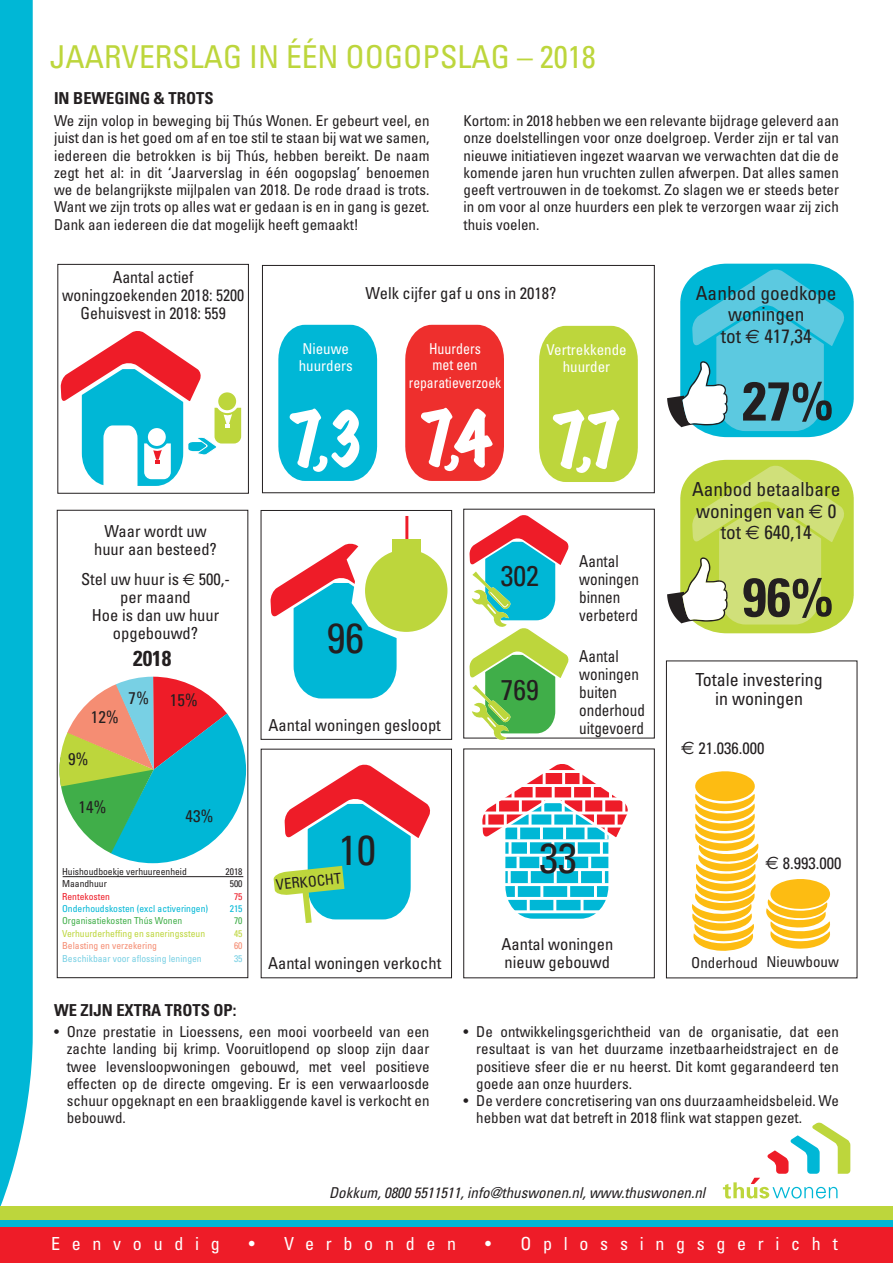
<style>
.page{position:relative;width:893px;height:1263px;background:#fff}
.page>*{position:absolute;margin:0;border:0;box-sizing:border-box;transform-origin:0 0}
.t1{font:expanded 64.8px "Marker Felt";color:#fff;scale:.87 1}
.t2{font:700 condensed 54.6px "Univers";color:#231f20}
.t3{font:condensed 42px "Univers";color:#231f20}
.t4{font:condensed 31.5px "Univers";color:#bdd63c}
.t5{font:condensed 28.65px "Univers";color:#231f20}
.t6{font:700 condensed 21.6px "Univers";color:#231f20}
.t7{font:condensed 19.35px/21.9px "Univers";color:#231f20;text-align:center}
.t8{font:condensed 18px "Univers";letter-spacing:.65em;color:#fff}
.t9{font:condensed 18px/18.8px "Univers";color:#231f20;text-align:center}
.t10{font:condensed 16.95px "Univers";color:#231f20}
.t11{font:condensed 16.5px/18px "Univers";color:#231f20;text-align:center}
.t12{font:condensed 16.5px/18px "Univers";color:#231f20;scale:.92 1}
.t13{font:condensed 16.5px/18px "Univers";color:#231f20;text-align:center;scale:.96 1}
.t14{font:700 condensed 16.5px "Univers";color:#231f20}
.t15{font:condensed 15px/17.2px "Univers";color:#231f20;text-align:justify}
.t16{font:italic condensed 15px "Univers";color:#231f20}
.t17{font:condensed 15px/17.2px "Univers";color:#fff}
.t18{font:condensed 15px/17px "Univers";color:#fff;text-align:center;scale:.93 1}
.t19{font:condensed 14.7px "Univers";color:#231f20}
.t20{font:condensed 9.6px "Univers";color:#231f20}
.t21{font:condensed 9.6px "Univers";color:#00b7d6}
.t22{font:condensed 9.6px "Univers";color:#bdd63c}
.t23{font:condensed 9.6px "Univers";color:#78d0e4}
.t24{font:condensed 9.6px "Univers";color:#40ae49}
.t25{font:condensed 9.6px "Univers";color:#f58d73}
.t26{font:condensed 9.6px "Univers";color:#ee1c28}
.s1{font-family:"Euro Sans";font-stretch:normal}
.s2{font-family:"Euro Sans";font-stretch:normal;font-size:18px}
</style>
<div class="page">
<div style="left:261px;top:510px;width:191px;height:230px;border:1px solid #231f20"></div>
<svg style="left:270px;top:524px;width:170px;height:174px"></svg>
<hr style="left:405px;top:516px;width:3px;height:27px;background:#ee1c28">
<div style="left:365px;top:549px;width:82px;height:83px;background:#bdd63c;border-radius:50%"></div>
<div style="left:392px;top:539px;width:28px;height:25px;background:#bdd63c"></div>
<svg style="left:273px;top:764px;width:157px;height:159px"></svg>
<svg style="left:60px;top:331px;width:181px;height:155px"></svg>
<div style="left:57px;top:264px;width:192px;height:230px;border:1px solid #231f20"></div>
<div style="left:57px;top:510px;width:191px;height:468px;border:1px solid #231f20"></div>
<svg style="left:278px;top:325px;width:99px;height:156px;background:#0fbbd8"></svg>
<svg style="left:405px;top:325px;width:99px;height:156px;background:#ee3a39"></svg>
<svg style="left:539px;top:326px;width:99px;height:156px;background:#c0d846"></svg>
<div style="left:262px;top:265px;width:393px;height:228px;border:1px solid #231f20"></div>
<svg style="left:667px;top:264px;width:187px;height:173px;background:#56c8dd"></svg>
<svg style="left:667px;top:460px;width:187px;height:173px"></svg>
<svg style="left:723px;top:1122px;width:127px;height:76px"></svg>
<hr style="left:63px;top:876px;width:180px;height:1px;background:#231f20">
<div style="left:666px;top:660px;width:191px;height:318px;border:1px solid #231f20"></div>
<svg style="left:766px;top:879px;width:64px;height:70px"></svg>
<svg style="left:692px;top:771px;width:67px;height:180px"></svg>
<div style="left:463px;top:509px;width:192px;height:229px;border:1px solid #231f20"></div>
<div style="left:463px;top:748px;width:192px;height:230px;border:1px solid #231f20"></div>
<svg style="left:482px;top:764px;width:146px;height:155px"></svg>
<svg style="left:467px;top:515px;width:105px;height:225px"></svg>
<div style="left:0;top:0;width:33px;height:1207px;background:#00b7d6"></div>
<div style="left:0;top:1207px;width:893px;height:20px;background:#bdd63c"></div>
<div style="left:0;top:1220px;width:893px;height:43px;background:#00b7d6"></div>
<div style="left:0;top:1227px;width:893px;height:36px;background:#ee1c28"></div>
<svg style="left:60px;top:677px;width:186px;height:186px"></svg>
<h3 class="t4" style="left:50px;top:37px;width:547px">JAARVERSLAG IN ÉÉN OOGOPSLAG – 2018</h3>
<p class="t14" style="left:54px;top:88px;width:161px">IN BEWEGING &amp; TROTS</p>
<p class="t15" style="left:54px;top:112px;width:377px">We zijn volop in beweging bij Thús Wonen. Er gebeurt veel, en juist dan is het goed om af en toe stil te staan bij wat we samen, iedereen die betrokken is bij Thús, hebben bereikt. De naam zegt het al: in dit ‘Jaarverslag in één oogopslag’ benoemen we de belangrijkste mijlpalen van 2018. De rode draad is trots.<br>Want we zijn trots op alles wat er gedaan is en in gang is gezet.<br>Dank aan iedereen die dat mogelijk heeft gemaakt!</p>
<p class="t15" style="left:463px;top:112px;width:377px">Kortom: in 2018 hebben we een relevante bijdrage geleverd aan onze doelstellingen voor onze doelgroep. Verder zijn er tal van nieuwe initiatieven ingezet waarvan we verwachten dat die de komende jaren hun vruchten zullen afwerpen. Dat alles samen geeft vertrouwen in de toekomst. Zo slagen we er steeds beter in om voor al onze huurders een plek te verzorgen waar zij zich thuis voelen.</p>
<p class="t13" style="left:62px;top:267px;width:191px">Aantal actief woningzoekenden 2018: 5200<br>Gehuisvest in 2018: 559</p>
<p class="t11" style="left:94px;top:522px;width:124px">Waar wordt uw huur aan besteed?</p>
<p class="t11" style="left:81px;top:570px;width:150px">Stel uw huur is <span class="s1">e</span> 500,- per maand<br>Hoe is dan uw huur opgebouwd?</p>
<h3 class="t6" style="left:133px;top:645px;width:40px">2018</h3>
<p class="t10" style="left:91px;top:707px;width:30px">12%</p>
<p class="t10" style="left:68px;top:748px;width:22px">9%</p>
<p class="t10" style="left:78px;top:796px;width:30px">14%</p>
<p class="t10" style="left:129px;top:689px;width:71px">7% 15%</p>
<p class="t10" style="left:185px;top:805px;width:30px">43%</p>
<p class="t20" style="left:62px;top:865px;width:126px">Huishoudboekje verhuureenheid</p>
<p class="t20" style="left:226px;top:865px;width:19px">2018</p>
<p class="t20" style="left:62px;top:877px;width:46px">Maandhuur</p>
<p class="t20" style="left:230px;top:877px;width:14px">500</p>
<p class="t26" style="left:62px;top:890px;width:49px">Rentekosten</p>
<p class="t26" style="left:234px;top:890px;width:10px">75</p>
<p class="t21" style="left:62px;top:902px;width:148px">Onderhoudskosten (excl activeringen)</p>
<p class="t21" style="left:230px;top:902px;width:14px">215</p>
<p class="t24" style="left:62px;top:915px;width:122px">Organisatiekosten Thús Wonen</p>
<p class="t24" style="left:234px;top:915px;width:10px">70</p>
<p class="t22" style="left:62px;top:927px;width:145px">Verhuurderheffing en saneringssteun</p>
<p class="t22" style="left:234px;top:927px;width:10px">45</p>
<p class="t25" style="left:62px;top:940px;width:96px">Belasting en verzekering</p>
<p class="t25" style="left:234px;top:940px;width:10px">60</p>
<p class="t23" style="left:62px;top:952px;width:141px">Beschikbaar voor aflossing leningen</p>
<p class="t23" style="left:234px;top:952px;width:10px">35</p>
<p class="t14" style="left:54px;top:1000px;width:184px">WE ZIJN EXTRA TROTS OP:</p>
<p class="t11" style="left:366px;top:284px;width:193px">Welk cijfer gaf u ons in 2018?</p>
<p class="t17" style="left:299px;top:339px;width:56px">Nieuwe huurders</p>
<h1 class="t1" style="left:287px;top:388px;width:90px">7,3</h1>
<p class="t18" style="left:409px;top:340px;width:101px">Huurders<br>met een reparatieverzoek</p>
<h1 class="t1" style="left:419px;top:387px;width:85px">7,4</h1>
<p class="t17" style="left:546px;top:341px;width:82px;text-align:center">Vertrekkende huurder</p>
<h1 class="t1" style="left:551px;top:389px;width:84px">7,7</h1>
<h3 class="t3" style="left:327px;top:611px;width:39px">96</h3>
<p class="t11" style="left:268px;top:715px;width:174px">Aantal woningen gesloopt</p>
<h3 class="t5" style="left:501px;top:558px;width:40px">302</h3>
<h3 class="t5" style="left:501px;top:671px;width:40px">769</h3>
<p class="t12" style="left:579px;top:552px;width:67px">Aantal woningen binnen verbeterd</p>
<p class="t12" style="left:579px;top:646px;width:73px">Aantal woningen buiten onderhoud uitgevoerd</p>
<h3 class="t3" style="left:339px;top:823px;width:39px">10</h3>
<p class="t19" style="left:275px;top:875px;width:67px;rotate:-6deg">VERKOCHT</p>
<p class="t11" style="left:268px;top:954px;width:175px">Aantal woningen verkocht</p>
<h3 class="t3" style="left:539px;top:831px;width:39px">33</h3>
<p class="t11" style="left:501px;top:935px;width:113px;text-align:left">Aantal woningen nieuw gebouwd</p>
<p class="t7" style="left:696px;top:281px;width:142px">Aanbod goedkope woningen<br>tot <span class="s1">€</span> 417,34</p>
<h2 class="t2" style="left:742px;top:368px;width:93px">27%</h2>
<p class="t7" style="left:692px;top:477px;width:150px">Aanbod betaalbare woningen van <span class="s1">€</span> 0 tot <span class="s1">€</span> 640,14</p>
<h2 class="t2" style="left:742px;top:564px;width:93px">96%</h2>
<p class="t9" style="left:696px;top:670px;width:129px">Totale investering in woningen</p>
<p class="t11" style="left:681px;top:739px;width:85px"><span class="s2">€</span> 21.036.000</p>
<p class="t11" style="left:765px;top:854px;width:77px"><span class="s2">€</span> 8.993.000</p>
<p class="t15" style="left:691px;top:953px;width:149px">Onderhoud Nieuwbouw</p>
<p class="t15" style="left:67px;top:1023px;width:364px;text-indent:-13px">• Onze prestatie in Lioessens, een mooi voorbeeld van een zachte landing bij krimp. Vooruitlopend op sloop zijn daar twee levensloopwoningen gebouwd, met veel positieve effecten op de directe omgeving. Er is een verwaarloosde schuur opgeknapt en een braakliggende kavel is verkocht en bebouwd.</p>
<p class="t15" style="left:476px;top:1023px;width:364px;text-indent:-13px">• De ontwikkelingsgerichtheid van de organisatie, dat een resultaat is van het duurzame inzetbaarheidstraject en de positieve sfeer die er nu heerst. Dit komt gegarandeerd ten goede aan onze huurders.</p>
<p class="t15" style="left:476px;top:1092px;width:364px;text-indent:-13px">• De verdere concretisering van ons duurzaamheidsbeleid. We hebben wat dat betreft in 2018 flink wat stappen gezet.</p>
<p class="t16" style="left:329px;top:1183px;width:378px">Dokkum, 0800 5511511, info@thuswonen.nl, www.thuswonen.nl</p>
<p class="t8" style="left:51px;top:1232px;width:170px">Eenvoudig</p>
<p class="t8" style="left:249px;top:1232px;width:209px">• Verbonden</p>
<p class="t8" style="left:485px;top:1232px;width:354px">• Oplossingsgericht</p>
</div>
